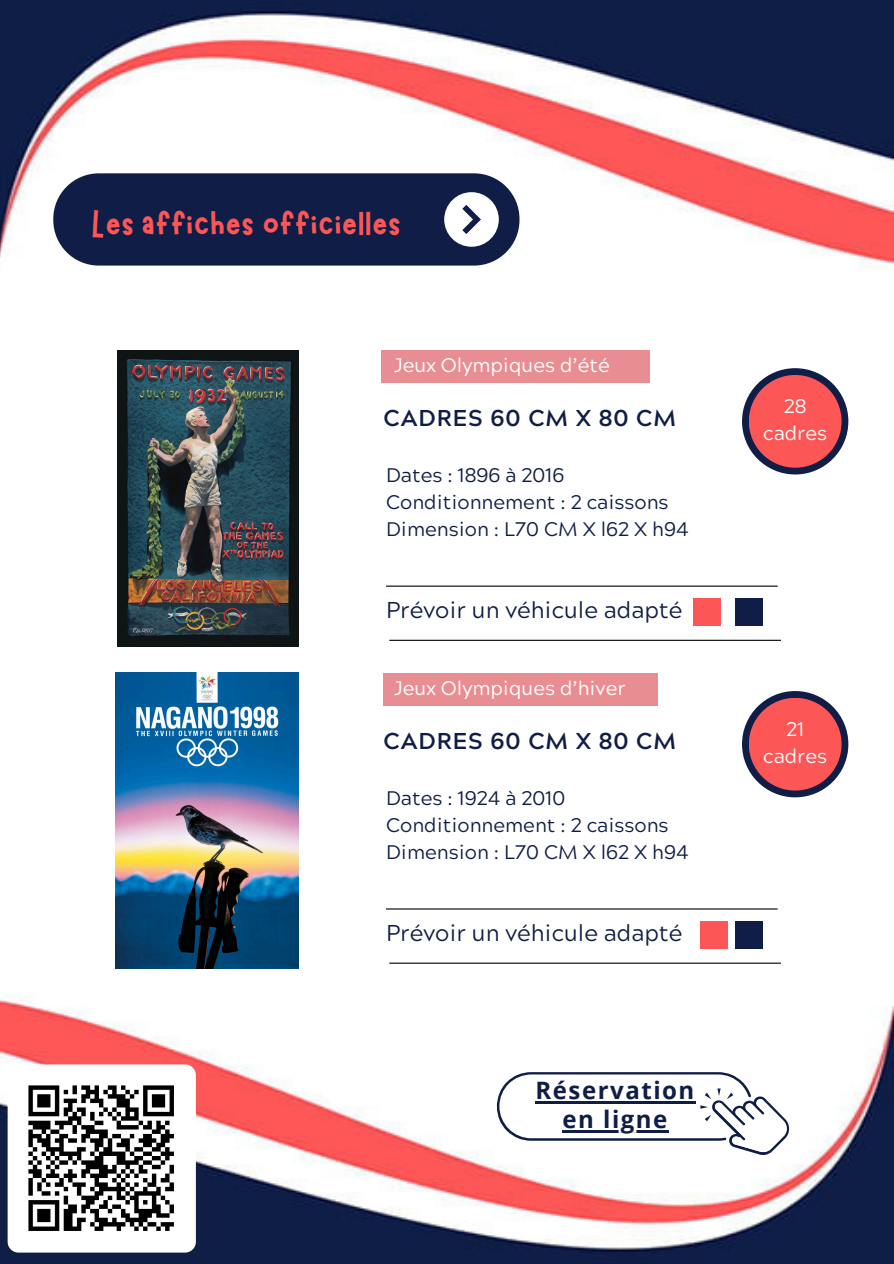
<style>
.page{position:relative;width:894px;height:1264px;background:#fff}
.page>*{position:absolute;margin:0;border:0;box-sizing:border-box;transform-origin:0 0}
.t1{font:40.05px "Marykate";color:#fc5656}
.t2{font:700 24px "Open Sans";letter-spacing:.065em;color:#101d46}
.t3{font:22.95px "Acherus Grotesque";color:#101d46}
.t4{font:700 22.95px "Acherus Grotesque";letter-spacing:.04em;color:#101d46}
.t5{font:19.65px "Acherus Grotesque";color:#101d46}
.t6{font:19.65px/27px "Acherus Grotesque";color:#fff;text-align:center}
</style>
<div class="page">
<img style="left:0;top:0;width:893px;height:269px">
<img style="left:0;top:968px;width:893px;height:295px">
<div style="left:53px;top:173px;width:466px;height:92px;background:#101d46;border-radius:46px"></div>
<div style="left:444px;top:192px;width:54px;height:55px;background:#fff;border-radius:50%"></div>
<svg style="left:462px;top:205px;width:19px;height:29px"></svg>
<hr style="left:386px;top:585px;width:391px;height:1px;background:#000">
<hr style="left:386px;top:908px;width:391px;height:1px;background:#000">
<hr style="left:389px;top:639px;width:391px;height:2px;background:#000">
<hr style="left:389px;top:962px;width:391px;height:1px;background:#000">
<div style="left:693px;top:598px;width:27px;height:28px;background:#fc5656"></div>
<div style="left:699px;top:921px;width:28px;height:27px;background:#fc5656"></div>
<div style="left:734px;top:598px;width:28px;height:28px;background:#101d46"></div>
<div style="left:734px;top:921px;width:28px;height:27px;background:#101d46"></div>
<div style="left:381px;top:350px;width:269px;height:33px;background:#e88e92"></div>
<div style="left:383px;top:673px;width:274px;height:32px;background:#e88e92"></div>
<svg style="left:741px;top:368px;width:107px;height:106px;background:#252a4f"></svg>
<svg style="left:741px;top:691px;width:107px;height:106px;background:#23294f"></svg>
<div style="left:748px;top:375px;width:93px;height:92px;background:#fc5656;border-radius:50%"></div>
<div style="left:748px;top:697px;width:93px;height:93px;background:#fc5656;border-radius:50%"></div>
<svg style="left:497px;top:1072px;width:293px;height:83px"></svg>
<img style="left:115px;top:673px;width:184px;height:295px">
<img style="left:117px;top:350px;width:181px;height:296px">
<img style="left:8px;top:1064px;width:188px;height:188px;border-radius:11px">
<hr style="left:535px;top:1101px;width:160px;height:2px;background:#101d46">
<hr style="left:562px;top:1129px;width:106px;height:3px;background:#101d46">
<p class="t1" style="left:91px;top:197px;width:311px">Les affiches officielles</p>
<h1 class="t6" style="left:394px;top:355px;width:217px">Jeux Olympiques d’été</h1>
<p class="t4" style="left:383px;top:409px;width:294px">CADRES 60 CM X 80 CM</p>
<p class="t5" style="left:386px;top:467px;width:180px">Dates : 1896 à 2016</p>
<h2 class="t5" style="left:386px;top:494px;width:284px">Conditionnement : 2 caissons</h2>
<p class="t5" style="left:386px;top:521px;width:304px">Dimension : L70 CM X l62 X h94</p>
<p class="t3" style="left:386px;top:601px;width:298px">Prévoir un véhicule adapté</p>
<p class="t6" style="left:394px;top:677px;width:233px">Jeux Olympiques d’hiver</p>
<p class="t4" style="left:383px;top:732px;width:294px">CADRES 60 CM X 80 CM</p>
<p class="t5" style="left:386px;top:789px;width:181px">Dates : 1924 à 2010</p>
<p class="t5" style="left:386px;top:816px;width:284px">Conditionnement : 2 caissons</p>
<p class="t5" style="left:386px;top:843px;width:304px">Dimension : L70 CM X l62 X h94</p>
<h4 class="t3" style="left:386px;top:923px;width:298px">Prévoir un véhicule adapté</h4>
<h2 class="t2" style="left:535px;top:1073px;width:160px">Réservation</h2>
<p class="t2" style="left:562px;top:1101px;width:106px">en ligne</p>
<p class="t6" style="left:763px;top:395px;width:65px">28 cadres</p>
<p class="t6" style="left:763px;top:718px;width:65px">21 cadres</p>
</div>
